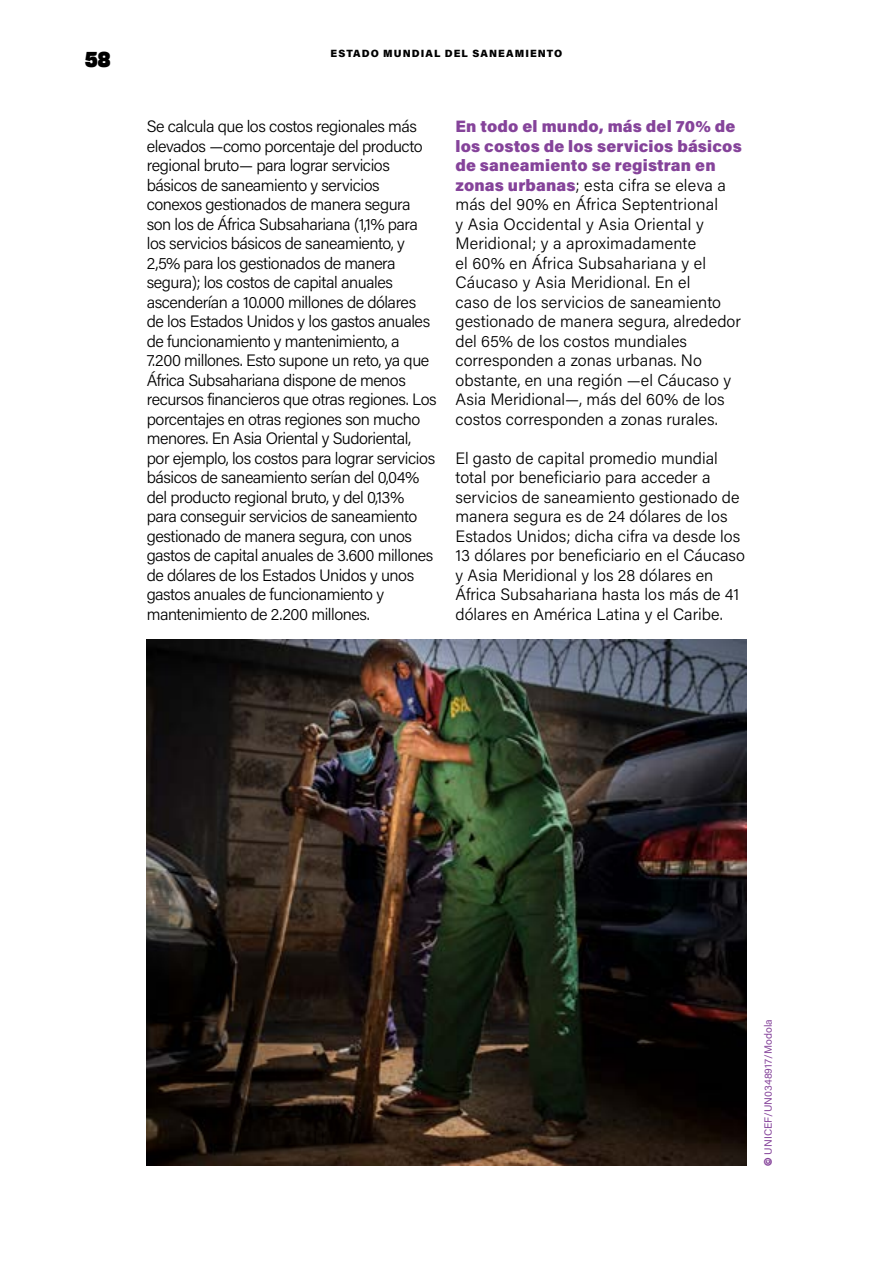
<style>
.page{position:relative;width:893px;height:1263px;background:#fff}
.page>*{position:absolute;margin:0;border:0;box-sizing:border-box;transform-origin:0 0}
.t1{font:21px "Sharp Grotesk Bold 19";color:#000}
.t2{font:16.5px/19.5px "Acumin Variable Concept";letter-spacing:-.01em;color:#000}
.t3{font:16.5px/19.5px "Acumin Variable Concept";letter-spacing:.015em;color:#000}
.t4{font:16.5px/19.5px "Acumin Variable Concept";letter-spacing:.01em;color:#000}
.t5{font:10.5px "Acumin Variable Concept";letter-spacing:.155em;color:#000}
.t6{font:10.5px "Acumin Variable Concept";letter-spacing:.015em;color:#85439a}
.s1{color:#85439a}
.s2{font-family:"Helvetica 95";font-weight:900}
</style>
<div class="page">
<img style="left:147px;top:640px;width:599px;height:526px">
<p class="t1" style="left:85px;top:43px;width:27px">58</p>
<p class="t5" style="left:330px;top:47px;width:233px">ESTADO MUNDIAL DEL SANEAMIENTO</p>
<p class="t2" style="left:147px;top:116px;width:291px">Se calcula que los costos regionales más elevados —como porcentaje del producto regional bruto— para lograr servicios básicos de saneamiento y servicios conexos gestionados de manera segura son los de África Subsahariana (1,1% para los servicios básicos de saneamiento, y 2,5% para los gestionados de manera segura); los costos de capital anuales ascenderían a 10.000 millones de dólares de los Estados Unidos y los gastos anuales de funcionamiento y mantenimiento, a 7.200 millones. Esto supone un reto, ya que África Subsahariana dispone de menos recursos financieros que otras regiones. Los porcentajes en otras regiones son mucho menores. En Asia Oriental y Sudoriental, por ejemplo, los costos para lograr servicios básicos de saneamiento serían del 0,04% del producto regional bruto, y del 0,13% para conseguir servicios de saneamiento gestionado de manera segura, con unos gastos de capital anuales de 3.600 millones de dólares de los Estados Unidos y unos gastos anuales de funcionamiento y mantenimiento de 2.200 millones.</p>
<p class="t3" style="left:455px;top:116px;width:287px"><span class="s1">En todo el mundo, más del 70% de los costos de los servicios básicos de saneamiento se registran en zonas urbanas</span>; esta cifra se eleva a más del 90% en África Septentrional<br>y Asia Occidental y Asia Oriental y Meridional; y a aproximadamente<br>el 60% en África Subsahariana y el Cáucaso y Asia Meridional. En el<br>caso de los servicios de saneamiento gestionado de manera segura, alrededor del 65% de los costos mundiales corresponden a zonas urbanas. No obstante, en una región —el Cáucaso y Asia Meridional—, más del 60% de los costos corresponden a zonas rurales.</p>
<p class="t4" style="left:455px;top:448px;width:291px">El gasto de capital promedio mundial total por beneficiario para acceder a servicios de saneamiento gestionado de manera segura es de 24 dólares de los Estados Unidos; dicha cifra va desde los 13 dólares por beneficiario en el Cáucaso y Asia Meridional y los 28 dólares en África Subsahariana hasta los más de 41 dólares en América Latina y el Caribe.</p>
<p class="t6" style="left:761px;top:1166px;width:147px;rotate:-90deg"><span class="s2">©</span> UNICEF/UN0348917/Modola</p>
</div>
